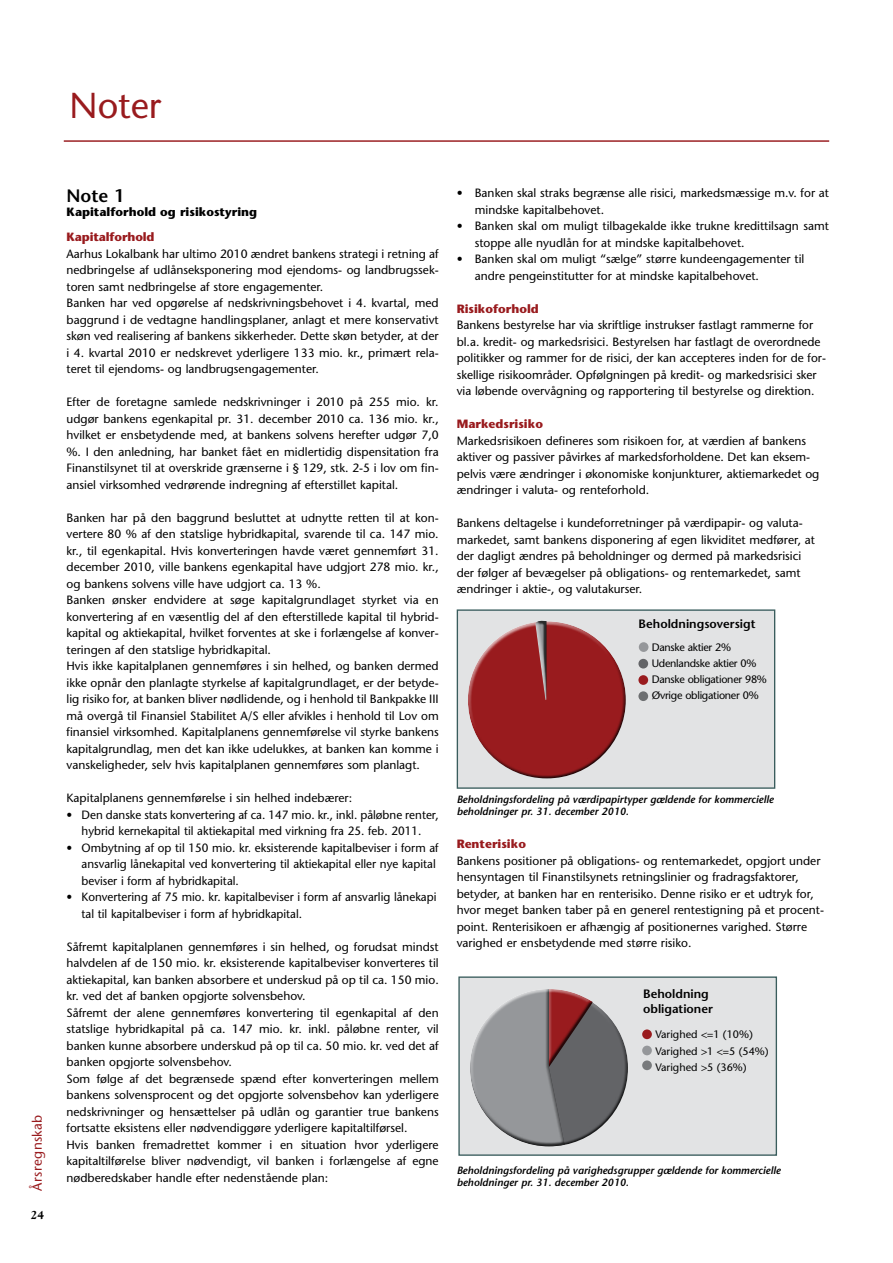
<style>
.page{position:relative;width:893px;height:1263px;background:#fff}
.page>*{position:absolute;margin:0;border:0;box-sizing:border-box;transform-origin:0 0}
.t1{font:36px "Stone Sans";color:#991b1e}
.t2{font:600 18px "Stone Sans";color:#000}
.t3{font:13.5px "Stone Sans";letter-spacing:.03em;color:#991b1e}
.t4{font:600 12.15px/14.9px "Stone Sans";color:#000}
.t5{font:12px/16.5px "Stone Sans";color:#000}
.t6{font:700 12px "Stone Sans";color:#991b1e}
.t7{font:700 12px "Stone Sans";color:#000}
.t8{font:800 12px "Goudy";color:#000}
.t9{font:10.8px/16.2px "Stone Sans";letter-spacing:-.025em;color:#000}
.t10{font:10.8px/16.2px "Stone Sans";color:#000}
.t11{font:italic 600 10.5px/12px "Stone Sans";color:#000}
</style>
<div class="page">
<hr style="left:64px;top:140px;width:765px;height:2px;background:#991b1e">
<div style="left:457px;top:609px;width:318px;height:180px;background:#e2e3e4;border:1px solid #3a5d5d"></div>
<div style="left:638px;top:659px;width:10px;height:9px;background:#636467;border-radius:50%"></div>
<div style="left:638px;top:675px;width:10px;height:10px;background:#991b1e;border-radius:50%"></div>
<div style="left:638px;top:691px;width:10px;height:10px;background:#6d6f71;border-radius:50%"></div>
<div style="left:639px;top:642px;width:9px;height:10px;background:#95979a;border-radius:50%"></div>
<div style="left:467px;top:621px;width:151px;height:116px;background:#fff;opacity:.75"></div>
<div style="left:471px;top:647px;width:156px;height:133px;background:#000;opacity:.75"></div>
<div style="left:533px;top:620px;width:14px;height:81px;background:#000;opacity:.73"></div>
<div style="left:458px;top:976px;width:319px;height:180px;background:#e2e3e4;border:1px solid #3a5d5d"></div>
<div style="left:642px;top:1046px;width:10px;height:9px;background:#95979a;border-radius:50%"></div>
<div style="left:642px;top:1060px;width:10px;height:10px;background:#787a7c;border-radius:50%"></div>
<div style="left:642px;top:1029px;width:10px;height:10px;background:#991b1e;border-radius:50%"></div>
<div style="left:469px;top:988px;width:151px;height:117px;background:#fff;opacity:.75"></div>
<div style="left:473px;top:1014px;width:157px;height:133px;background:#000;opacity:.75"></div>
<div style="left:547px;top:999px;width:48px;height:70px;background:#000;opacity:.75"></div>
<svg style="left:567px;top:989px;width:26px;height:157px;background:#726264"></svg>
<div style="left:469px;top:988px;width:83px;height:117px;background:#fff;opacity:.75"></div>
<div style="left:473px;top:988px;width:94px;height:159px;background:#000;opacity:.75"></div>
<h1 class="t1" style="left:70px;top:84px;width:93px">Noter</h1>
<p class="t3" style="left:29px;top:1191px;width:78px;rotate:-90deg">Årsregnskab</p>
<p class="t8" style="left:31px;top:1207px;width:15px">24</p>
<h2 class="t2" style="left:67px;top:185px;width:59px">Note 1</h2>
<p class="t7" style="left:67px;top:205px;width:192px">Kapitalforhold og risikostyring</p>
<p class="t6" style="left:67px;top:230px;width:90px">Kapitalforhold</p>
<p class="t5" style="left:67px;top:245px;width:374px">Aarhus Lokalbank har ultimo 2010 ændret bankens strategi i retning af nedbringelse af udlånseksponering mod ejendoms- og landbrugssek&shy;toren samt nedbringelse af store engagementer.<br>Banken har ved opgørelse af nedskrivningsbehovet i 4. kvartal, med baggrund i de vedtagne handlingsplaner, anlagt et mere konservativt skøn ved realisering af bankens sikkerheder. Dette skøn betyder, at der i 4. kvartal 2010 er nedskrevet yderligere 133 mio. kr., primært rela&shy;teret til ejendoms- og landbrugsengagementer.</p>
<p class="t5" style="left:67px;top:394px;width:374px;text-align:justify">Efter de foretagne samlede nedskrivninger i 2010 på 255 mio. kr. udgør bankens egenkapital pr. 31. december 2010 ca. 136 mio. kr., hvilket er ensbetydende med, at bankens solvens herefter udgør 7,0 %. I den anledning, har banket fået en midlertidig dispensitation fra Finanstilsynet til at overskride grænserne i § 129, stk. 2-5 i lov om fin&shy;ansiel virksomhed vedrørende indregning af efterstillet kapital.</p>
<p class="t5" style="left:67px;top:509px;width:374px">Banken har på den baggrund besluttet at udnytte retten til at kon&shy;vertere 80 % af den statslige hybridkapital, svarende til ca. 147 mio. kr., til egenkapital. Hvis konverteringen havde været gennemført 31. december 2010, ville bankens egenkapital have udgjort 278 mio. kr., og bankens solvens ville have udgjort ca. 13 %.<br>Banken ønsker endvidere at søge kapitalgrundlaget styrket via en konvertering af en væsentlig del af den efterstillede kapital til hybrid&shy;kapital og aktiekapital, hvilket forventes at ske i forlængelse af konver&shy;teringen af den statslige hybridkapital.<br>Hvis ikke kapitalplanen gennemføres i sin helhed, og banken dermed ikke opnår den planlagte styrkelse af kapitalgrundlaget, er der betyde&shy;lig risiko for, at banken bliver nødlidende, og i henhold til Bankpakke III må overgå til Finansiel Stabilitet A/S eller afvikles i henhold til Lov om finansiel virksomhed. Kapitalplanens gennemførelse vil styrke bankens kapitalgrundlag, men det kan ikke udelukkes, at banken kan komme i vanskeligheder, selv hvis kapitalplanen gennemføres som planlagt.</p>
<p class="t5" style="left:67px;top:790px;width:287px">Kapitalplanens gennemførelse i sin helhed indebærer:</p>
<p class="t5" style="left:67px;top:806px;width:374px;text-align:center">• Den danske stats konvertering af ca. 147 mio. kr., inkl. påløbne renter, hybrid kernekapital til aktiekapital med virkning fra 25. feb. 2011.</p>
<p class="t5" style="left:82px;top:839px;width:359px;text-indent:-15px">• Ombytning af op til 150 mio. kr. eksisterende kapitalbeviser i form af ansvarlig lånekapital ved konvertering til aktiekapital eller nye kapital beviser i form af hybridkapital.</p>
<p class="t5" style="left:82px;top:889px;width:356px;text-indent:-15px">• Konvertering af 75 mio. kr. kapitalbeviser i form af ansvarlig lånekapi tal til kapitalbeviser i form af hybridkapital.</p>
<p class="t5" style="left:67px;top:938px;width:374px">Såfremt kapitalplanen gennemføres i sin helhed, og forudsat mindst halvdelen af de 150 mio. kr. eksisterende kapitalbeviser konverteres til aktiekapital, kan banken absorbere et underskud på op til ca. 150 mio. kr. ved det af banken opgjorte solvensbehov.<br>Såfremt der alene gennemføres konvertering til egenkapital af den statslige hybridkapital på ca. 147 mio. kr. inkl. påløbne renter, vil banken kunne absorbere underskud på op til ca. 50 mio. kr. ved det af banken opgjorte solvensbehov.<br>Som følge af det begrænsede spænd efter konverteringen mellem bankens solvensprocent og det opgjorte solvensbehov kan yderligere nedskrivninger og hensættelser på udlån og garantier true bankens fortsatte eksistens eller nødvendiggøre yderligere kapitaltilførsel.<br>Hvis banken fremadrettet kommer i en situation hvor yderligere kapitaltilførelse bliver nødvendigt, vil banken i forlængelse af egne nødberedskaber handle efter nedenstående plan:</p>
<p class="t5" style="left:475px;top:185px;width:356px;text-indent:-18px">• Banken skal straks begrænse alle risici, markedsmæssige m.v. for at mindske kapitalbehovet.</p>
<p class="t5" style="left:475px;top:218px;width:356px;text-indent:-18px">• Banken skal om muligt tilbagekalde ikke trukne kredittilsagn samt stoppe alle nyudlån for at mindske kapitalbehovet.</p>
<p class="t5" style="left:475px;top:251px;width:331px;text-indent:-18px">• Banken skal om muligt “sælge” større kundeengagementer til andre pengeinstitutter for at mindske kapitalbehovet.</p>
<p class="t6" style="left:457px;top:301px;width:84px">Risikoforhold</p>
<p class="t5" style="left:457px;top:317px;width:371px">Bankens bestyrelse har via skriftlige instrukser fastlagt rammerne for bl.a. kredit- og markedsrisici. Bestyrelsen har fastlagt de overordnede politikker og rammer for de risici, der kan accepteres inden for de for&shy;skellige risikoområder. Opfølgningen på kredit- og markedsrisici sker via løbende overvågning og rapportering til bestyrelse og direktion.</p>
<p class="t6" style="left:457px;top:417px;width:88px">Markedsrisiko</p>
<p class="t5" style="left:457px;top:432px;width:364px">Markedsrisikoen defineres som risikoen for, at værdien af bankens aktiver og passiver påvirkes af markedsforholdene. Det kan eksem&shy;pelvis være ændringer i økonomiske konjunkturer, aktiemarkedet og ændringer i valuta- og renteforhold.</p>
<p class="t5" style="left:457px;top:515px;width:360px">Bankens deltagelse i kundeforretninger på værdipapir- og valuta&shy;markedet, samt bankens disponering af egen likviditet medfører, at der dagligt ændres på beholdninger og dermed på markedsrisici der følger af bevægelser på obligations- og rentemarkedet, samt ændringer i aktie-, og valutakurser.</p>
<p class="t4" style="left:639px;top:617px;width:118px">Beholdningsoversigt</p>
<p class="t9" style="left:652px;top:639px;width:117px">Danske aktier 2%<br>Udenlandske aktier 0%<br>Danske obligationer 98%<br>Øvrige obligationer 0%</p>
<p class="t11" style="left:457px;top:794px;width:318px">Beholdningsfordeling på værdipapirtyper gældende for kommercielle beholdninger pr. 31. december 2010.</p>
<p class="t6" style="left:457px;top:837px;width:71px">Renterisiko</p>
<p class="t5" style="left:457px;top:852px;width:369px">Bankens positioner på obligations- og rentemarkedet, opgjort under hensyntagen til Finanstilsynets retningslinier og fradragsfaktorer, betyder, at banken har en renterisiko. Denne risiko er et udtryk for, hvor meget banken taber på en generel rentestigning på et procent&shy;point. Renterisikoen er afhængig af positionernes varighed. Større varighed er ensbetydende med større risiko.</p>
<p class="t4" style="left:643px;top:986px;width:71px">Beholdning obligationer</p>
<p class="t10" style="left:655px;top:1026px;width:115px">Varighed &lt;=1 (10%)<br>Varighed &gt;1 &lt;=5 (54%)<br>Varighed &gt;5 (36%)</p>
<p class="t11" style="left:457px;top:1164px;width:326px">Beholdningsfordeling på varighedsgrupper gældende for kommercielle beholdninger pr. 31. december 2010.</p>
</div>
